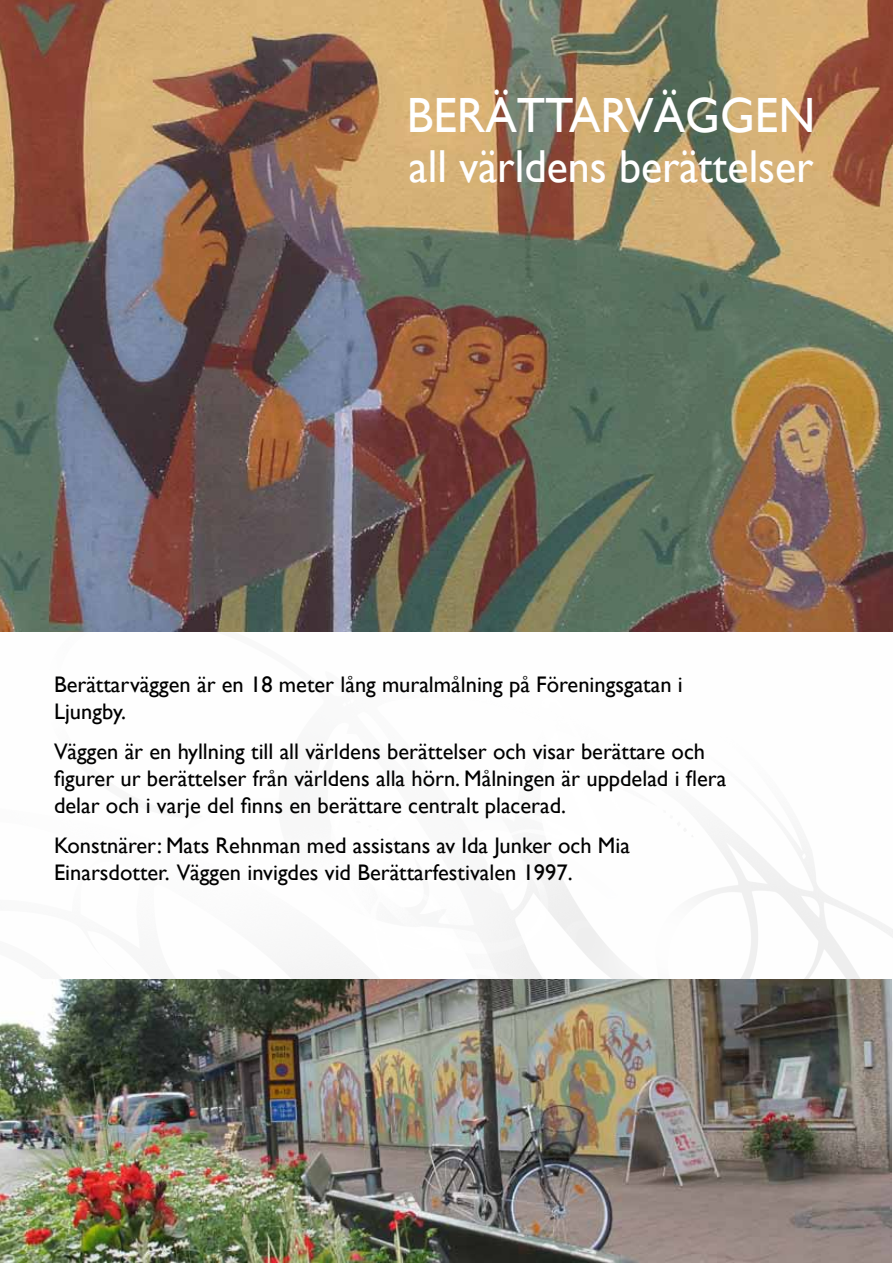
<style>
.page{position:relative;width:893px;height:1263px;background:#fff}
.page>*{position:absolute;margin:0;border:0;box-sizing:border-box;transform-origin:0 0}
.t1{font:49.5px "Gill Sans";color:#fff;scale:.95 1}
.t2{font:46.2px "Gill Sans";color:#fff;scale:.95 1}
.t3{font:22.5px/27px "Gill Sans";color:#000}
</style>
<div class="page">
<img style="left:0;top:631px;width:893px;height:422px">
<img style="left:0;top:0;width:893px;height:631px">
<img style="left:0;top:979px;width:892px;height:284px">
<h1 class="t1" style="left:407px;top:86px;width:431px">BERÄTTARVÄGGEN</h1>
<h2 class="t2" style="left:409px;top:140px;width:428px">all världens berättelser</h2>
<p class="t3" style="left:54px;top:672px;width:630px">Berättarväggen är en 18 meter lång muralmålning på Föreningsgatan i<br>Ljungby.</p>
<p class="t3" style="left:54px;top:738px;width:674px">Väggen är en hyllning till all världens berättelser och visar berättare och figurer ur berättelser från världens alla hörn. Målningen är uppdelad i flera delar och i varje del finns en berättare centralt placerad.</p>
<p class="t3" style="left:54px;top:832px;width:577px">Konstnärer: Mats Rehnman med assistans av Ida Junker och Mia<br>Einarsdotter. Väggen invigdes vid Berättarfestivalen 1997.</p>
</div>
